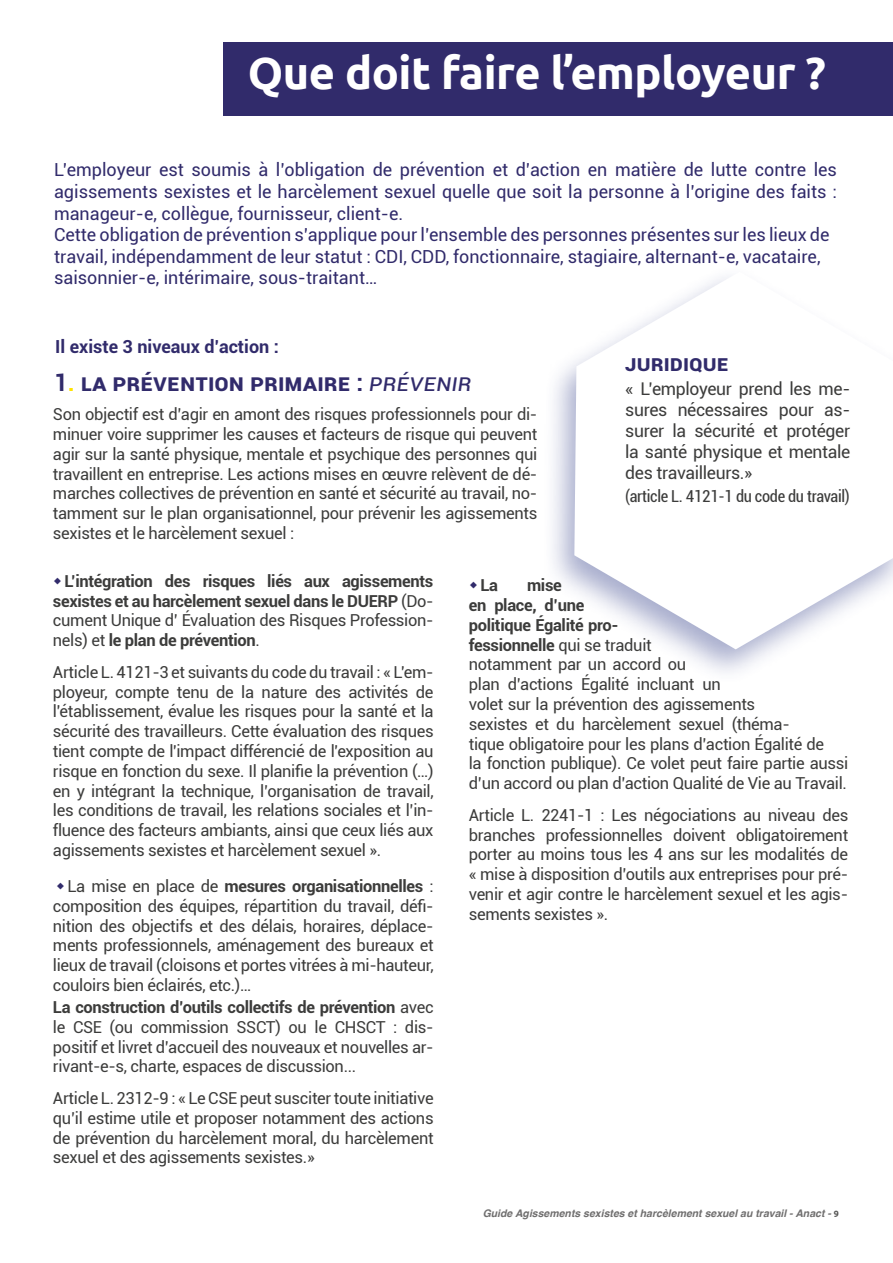
<style>
.page{position:relative;width:893px;height:1263px;background:#fff}
.page>*{position:absolute;margin:0;border:0;box-sizing:border-box;transform-origin:0 0}
.t1{font:700 45px "Ubuntu";letter-spacing:-.01em;color:#fff}
.t2{font:700 24px "Roboto";color:#312b6b}
.t3{font:700 22.5px "Roboto";color:#312b6b}
.t4{font:18px/21.6px "Roboto";color:#312b6b}
.t5{font:700 18px "Roboto";color:#312b6b}
.t6{font:17.55px/21px "Roboto";letter-spacing:-.02em;color:#3c3c3b;text-align:justify}
.t7{font:16.5px/19.8px "Roboto";letter-spacing:-.02em;color:#3c3c3b;text-align:justify}
.t8{font:700 16.5px/19.8px "Roboto";letter-spacing:-.02em;color:#3c3c3b;text-align:justify}
.t9{font:condensed 16.5px "Roboto";letter-spacing:-.02em;color:#3c3c3b}
.t10{font:italic 700 10.5px "Helvetica";color:#706f6f}
.s1{color:#ffe300}
.s2{font-weight:400;font-style:italic}
.s3{font-weight:400}
.s4{font-weight:700}
.s5{font-family:"Ubuntu";font-style:normal;font-size:9px;color:#575756}
</style>
<div class="page">
<div style="left:542px;top:265px;width:350px;height:421px;background:#283583;opacity:.4"></div>
<svg style="left:573px;top:270px;width:319px;height:381px"></svg>
<div style="left:223px;top:42px;width:669px;height:74px;background:#312b6b"></div>
<h1 class="t1" style="left:248px;top:47px;width:580px">Que doit faire l’employeur ?</h1>
<p class="t4" style="left:54px;top:159px;width:784px">L’employeur est soumis à l’obligation de prévention et d’action en matière de lutte contre les agissements sexistes et le harcèlement sexuel quelle que soit la personne à l’origine des faits : manageur-e, collègue, fournisseur, client-e.<br>Cette obligation de prévention s’applique pour l’ensemble des personnes présentes sur les lieux de travail, indépendamment de leur statut : CDI, CDD, fonctionnaire, stagiaire, alternant-e, vacataire, saisonnier-e, intérimaire, sous-traitant…</p>
<p class="t5" style="left:55px;top:336px;width:225px">Il existe 3 niveaux d’action :</p>
<h2 class="t2" style="left:54px;top:368px;width:419px">1<span class="s1">.</span> La prévention primaire : <span class="s2">prévenir</span></h2>
<p class="t7" style="left:53px;top:405px;width:486px">Son objectif est d’agir en amont des risques professionnels pour di&shy;minuer voire supprimer les causes et facteurs de risque qui peuvent agir sur la santé physique, mentale et psychique des personnes qui travaillent en entreprise. Les actions mises en œuvre relèvent de dé&shy;marches collectives de prévention en santé et sécurité au travail, no&shy;tamment sur le plan organisationnel, pour prévenir les agissements sexistes et le harcèlement sexuel :</p>
<h3 class="t3" style="left:625px;top:351px;width:105px">Juridique</h3>
<p class="t6" style="left:625px;top:378px;width:227px">« L’employeur prend les me&shy;sures nécessaires pour as&shy;surer la sécurité et protéger la santé physique et mentale des travailleurs.»</p>
<p class="t9" style="left:625px;top:487px;width:226px">(article L. 4121-1 du code du travail)</p>
<p class="t8" style="left:53px;top:571px;width:382px;text-indent:12px">L’intégration des risques liés aux agissements sexistes et au harcèlement sexuel dans le DUERP <span class="s3">(Do&shy;cument Unique d’ Évaluation des Risques Profession&shy;nels) et</span> le plan de prévention<span class="s3">.</span></p>
<p class="t7" style="left:53px;top:662px;width:382px">Article L. 4121-3 et suivants du code du travail : « L'em&shy;ployeur, compte tenu de la nature des activités de l'établissement, évalue les risques pour la santé et la sécurité des travailleurs. Cette évaluation des risques tient compte de l'impact différencié de l'exposition au risque en fonction du sexe. Il planifie la prévention (…) en y intégrant la technique, l’organisation de travail, les conditions de travail, les relations sociales et l’in&shy;fluence des facteurs ambiants, ainsi que ceux liés aux agissements sexistes et harcèlement sexuel ».</p>
<p class="t7" style="left:53px;top:876px;width:382px;text-indent:15px">La mise en place de <span class="s4">mesures organisationnelles</span> : composition des équipes, répartition du travail, défi&shy;nition des objectifs et des délais, horaires, déplace&shy;ments professionnels, aménagement des bureaux et lieux de travail (cloisons et portes vitrées à mi-hauteur, couloirs bien éclairés, etc.)…</p>
<p class="t7" style="left:53px;top:997px;width:382px"><span class="s4">La construction d’outils collectifs de prévention</span> avec le CSE (ou commission SSCT) ou le CHSCT : dis&shy;positif et livret d’accueil des nouveaux et nouvelles ar&shy;rivant-e-s, charte, espaces de discussion...</p>
<p class="t7" style="left:53px;top:1088px;width:382px">Article L. 2312-9 : « Le CSE peut susciter toute initiative qu’il estime utile et proposer notamment des actions de prévention du harcèlement moral, du harcèlement sexuel et des agissements sexistes.»</p>
<p class="t7" style="left:469px;top:576px;width:381px;text-align:left;text-indent:58px"><span class="s4">mise<br>en place, d’une<br>politique Égalité pro-<br>fessionnelle</span> qui se traduit<br>notamment par un accord ou<br>plan d’actions Égalité incluant un<br>volet sur la prévention des agissements<br>sexistes et du harcèlement sexuel (théma-<br>tique obligatoire pour les plans d’action Égalité de<br>la fonction publique). Ce volet peut faire partie aussi d’un accord ou plan d’action Qualité de Vie au Travail.</p>
<p class="t7" style="left:469px;top:805px;width:381px">Article L. 2241-1 : Les négociations au niveau des branches professionnelles doivent obligatoirement porter au moins tous les 4 ans sur les modalités de « mise à disposition d’outils aux entreprises pour pré&shy;venir et agir contre le harcèlement sexuel et les agis&shy;sements sexistes ».</p>
<p class="t8" style="left:480px;top:576px;width:19px">La</p>
<p class="t10" style="left:483px;top:1209px;width:358px">Guide Agissements sexistes et harcèlement sexuel au travail - Anact - <span class="s5">9</span></p>
</div>
